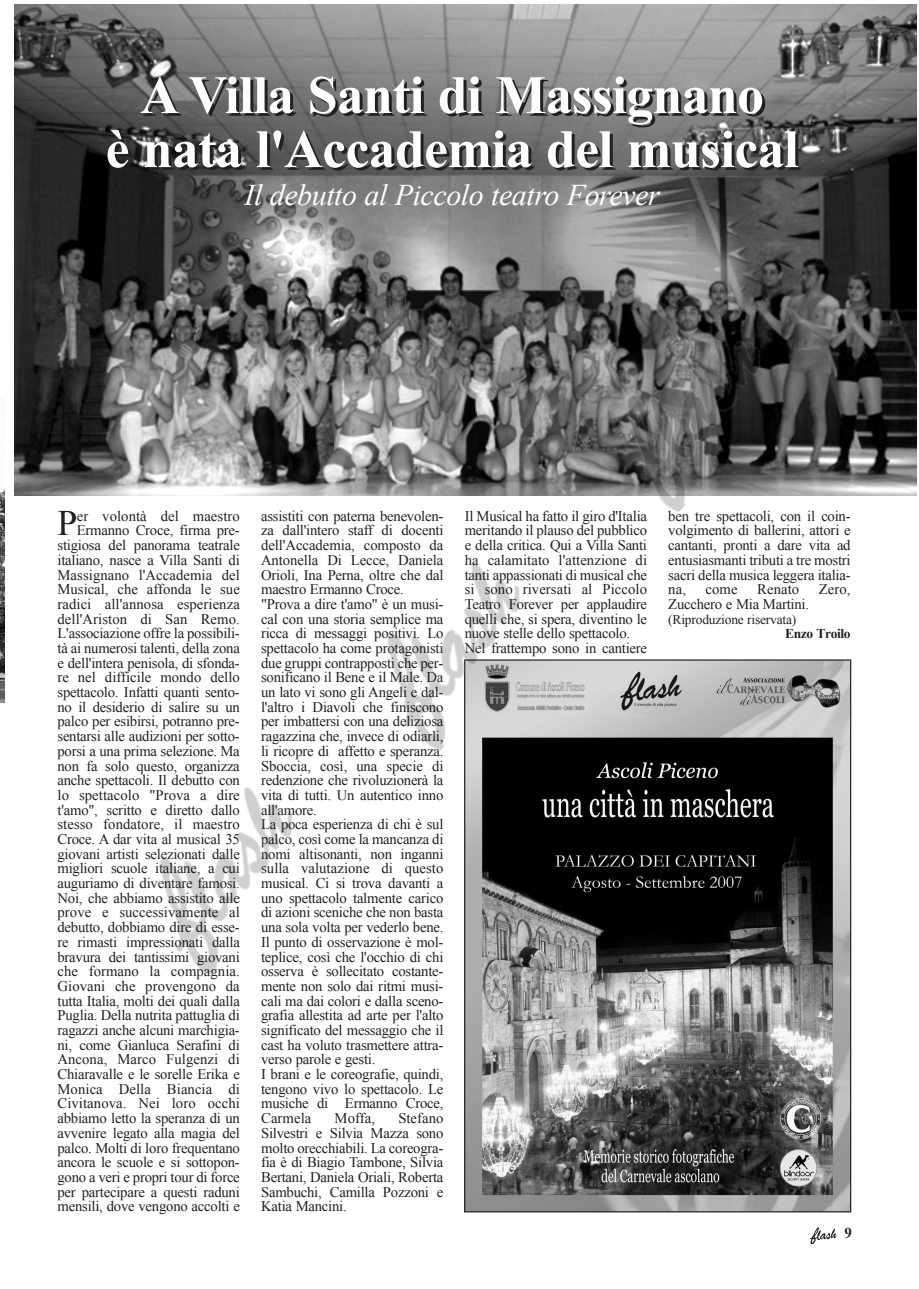
<style>
.page{position:relative;width:919px;height:1289px;background:#fff}
.page>*{position:absolute;margin:0;border:0;box-sizing:border-box;transform-origin:0 0}
.t1{font:700 54px/54px "Times New Roman";letter-spacing:-.015em;color:#fff;text-align:center}
.t2{font:35.85px "Times New Roman";color:#231f20}
.t3{font:italic 30px "Times New Roman";letter-spacing:-.015em;color:#fff}
.t4{font:700 15px "Times New Roman";color:#231f20}
.t5{font:14.7px/14.7px "Times New Roman";letter-spacing:-.015em;color:#231f20}
.t6{font:13.5px "Times New Roman";letter-spacing:-.015em;color:#231f20}
.t7{font:700 13.5px "Times New Roman";letter-spacing:-.025em;color:#231f20}
</style>
<div class="page">
<svg style="left:810px;top:1227px;width:26px;height:16px"></svg>
<img style="left:0;top:489px;width:5px;height:213px">
<img style="left:15px;top:4px;width:901px;height:491px">
<img style="left:466px;top:661px;width:383px;height:549px">
<img style="left:117px;top:302px;width:684px;height:684px">
<h1 class="t1" style="left:105px;top:68px;width:694px">A Villa Santi di Massignano<br>è nata l'Accademia del musical</h1>
<h3 class="t3" style="left:244px;top:178px;width:416px">Il debutto al Piccolo teatro Forever</h3>
<p class="t5" style="left:57px;top:508px;width:184px;text-align:right">er volontà del maestro<br>Ermanno Croce, firma pre&shy;stigiosa del panorama teatrale italiano, nasce a Villa Santi di<br>Massignano l'Accademia del<br>Musical, che affonda le sue radici all'annosa esperienza dell'Ariston di San Remo.<br>L'associazione offre la possibili&shy;tà ai numerosi talenti, della zona e dell'intera penisola, di sfonda&shy;re nel difficile mondo dello spettacolo. Infatti quanti sento&shy;no il desiderio di salire su un palco per esibirsi, potranno pre&shy;sentarsi alle audizioni per sotto&shy;porsi a una prima selezione. Ma non fa solo questo, organizza anche spettacoli. Il debutto con lo spettacolo "Prova a dire t'amo", scritto e diretto dallo stesso fondatore, il maestro<br>Croce. A dar vita al musical 35 giovani artisti selezionati dalle migliori scuole italiane, a cui auguriamo di diventare famosi.<br>Noi, che abbiamo assistito alle prove e successivamente al debutto, dobbiamo dire di esse&shy;re rimasti impressionati dalla bravura dei tantissimi giovani che formano la compagnia.<br>Giovani che provengono da tutta Italia, molti dei quali dalla<br>Puglia. Della nutrita pattuglia di ragazzi anche alcuni marchigia&shy;ni, come Gianluca Serafini di<br>Ancona, Marco Fulgenzi di<br>Chiaravalle e le sorelle Erika e<br>Monica Della Biancia di<br>Civitanova. Nei loro occhi abbiamo letto la speranza di un avvenire legato alla magia del palco. Molti di loro frequentano ancora le scuole e si sottopon&shy;gono a veri e propri tour di force per partecipare a questi raduni mensili, dove vengono accolti e</p>
<p class="t5" style="left:261px;top:508px;width:184px">assistiti con paterna benevolen&shy;za dall'intero staff di docenti dell'Accademia, composto da<br>Antonella Di Lecce, Daniela<br>Orioli, Ina Perna, oltre che dal maestro Ermanno Croce. "Prova a dire t'amo" è un musi&shy;cal con una storia semplice ma ricca di messaggi positivi. Lo spettacolo ha come protagonisti due gruppi contrapposti che per&shy;sonificano il Bene e il Male. Da un lato vi sono gli Angeli e dal&shy;l'altro i Diavoli che finiscono per imbattersi con una deliziosa ragazzina che, invece di odiarli, li ricopre di affetto e speranza.<br>Sboccia, così, una specie di redenzione che rivoluzionerà la vita di tutti. Un autentico inno all'amore.<br>La poca esperienza di chi è sul palco, così come la mancanza di nomi altisonanti, non inganni sulla valutazione di questo musical. Ci si trova davanti a uno spettacolo talmente carico di azioni sceniche che non basta una sola volta per vederlo bene.<br>Il punto di osservazione è mol&shy;teplice, così che l'occhio di chi osserva è sollecitato costante&shy;mente non solo dai ritmi musi&shy;cali ma dai colori e dalla sceno&shy;grafia allestita ad arte per l'alto significato del messaggio che il cast ha voluto trasmettere attra&shy;verso parole e gesti.<br>I brani e le coreografie, quindi, tengono vivo lo spettacolo. Le musiche di Ermanno Croce,<br>Carmela</p>
<h2 class="t2" style="left:57px;top:503px;width:21px">P</h2>
<p class="t5" style="left:261px;top:1110px;width:184px;text-align:justify;text-indent:137px">Stefano Silvestri e Silvia Mazza sono molto orecchiabili. La coreogra&shy;fia è di Biagio Tambone, Silvia Bertani, Daniela Oriali, Roberta Sambuchi, Camilla Pozzoni e Katia Mancini.</p>
<p class="t5" style="left:334px;top:1110px;width:42px">Moffa,</p>
<p class="t5" style="left:464px;top:508px;width:184px">Il Musical ha fatto il giro d'Italia meritando il plauso del pubblico e della critica. Qui a Villa Santi ha calamitato l'attenzione di tanti appassionati di musical che si sono riversati al Piccolo<br>Teatro Forever per applaudire quelli che, si spera, diventino le nuove stelle dello spettacolo.<br>Nel frattempo sono in cantiere</p>
<p class="t5" style="left:668px;top:508px;width:184px;text-align:justify">ben tre spettacoli, con il coin&shy;volgimento di ballerini, attori e cantanti, pronti a dare vita ad entusiasmanti tributi a tre mostri sacri della musica leggera italia&shy;na,</p>
<p class="t5" style="left:705px;top:582px;width:34px">come</p>
<p class="t5" style="left:757px;top:582px;width:44px">Renato</p>
<p class="t5" style="left:818px;top:582px;width:33px">Zero,</p>
<p class="t5" style="left:668px;top:596px;width:142px">Zucchero e Mia Martini.</p>
<p class="t6" style="left:668px;top:611px;width:130px">(Riproduzione riservata)</p>
<p class="t7" style="left:785px;top:625px;width:67px">Enzo Troilo</p>
<p class="t4" style="left:844px;top:1224px;width:9px">9</p>
</div>
